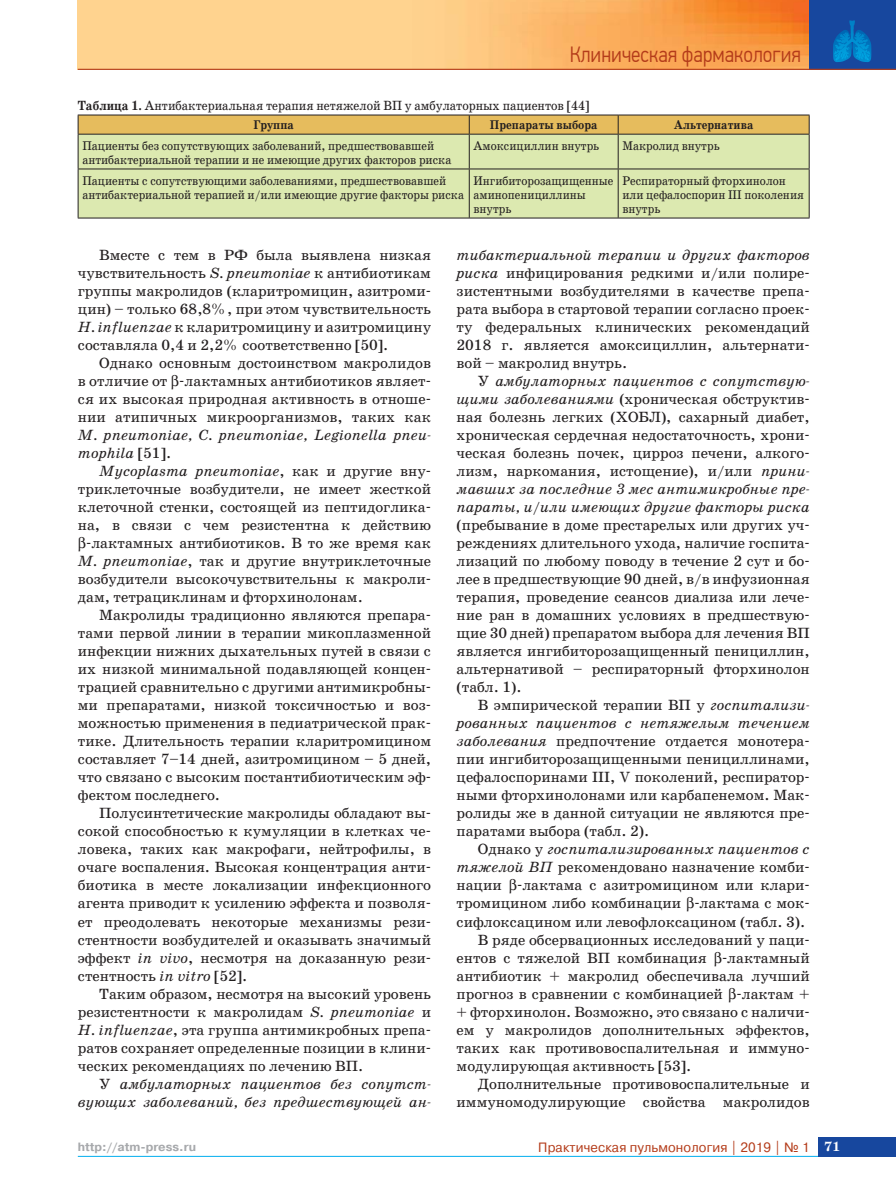
<style>
.page{position:relative;width:896px;height:1194px;background:#fff}
.page>*{position:absolute;margin:0;border:0;box-sizing:border-box;transform-origin:0 0}
.t1{font:300 22.5px "PF Din Text Cond Pro";color:#b43c1a}
.t2{font:15px/18px "School Book AC";color:#231f20;text-align:justify}
.t3{font:italic 15px/18px "School Book AC";color:#231f20}
.t4{font:13.5px "School Book AC";color:#231f20;scale:.9 1}
.t5{font:13.5px "Pragmatica C";letter-spacing:.01em;color:#b43c1a}
.t6{font:700 13.5px "School Book AC";color:#fff}
.t7{font:12.75px/14.2px "School Book AC";color:#231f20;scale:.9 1}
.t8{font:700 12.75px "School Book AC";color:#231f20;scale:.9 1}
.t9{font:700 12px "Pragmatica C";color:#a7a9ac}
.s1{font-weight:700}
.s2{font-style:italic}
.s3{font-style:normal}
</style>
<div class="page">
<img style="left:78px;top:0;width:731px;height:69px">
<hr style="left:78px;top:1155px;width:817px;height:1px;background:#00aeef">
<div style="left:809px;top:0;width:86px;height:69px;background:#17479e"></div>
<hr style="left:78px;top:69px;width:817px;height:1px;background:#b43c1a">
<svg style="left:833px;top:20px;width:38px;height:42px"></svg>
<div style="left:818px;top:1137px;width:77px;height:19px;background:#17479e"></div>
<div style="left:79px;top:135px;width:729px;height:82px;background:#dce9b0"></div>
<svg style="left:78px;top:115px;width:731px;height:19px;background:#dcb45a"></svg>
<hr style="left:78px;top:134px;width:391px;height:1px;background:#231f20">
<hr style="left:78px;top:134px;width:1px;height:34px;background:#231f20">
<hr style="left:469px;top:134px;width:149px;height:1px;background:#231f20">
<hr style="left:469px;top:134px;width:1px;height:34px;background:#231f20">
<hr style="left:618px;top:134px;width:191px;height:1px;background:#231f20">
<hr style="left:617px;top:134px;width:1px;height:34px;background:#231f20">
<hr style="left:808px;top:134px;width:1px;height:34px;background:#231f20">
<hr style="left:78px;top:168px;width:391px;height:1px;background:#231f20">
<hr style="left:78px;top:169px;width:1px;height:48px;background:#231f20">
<hr style="left:469px;top:168px;width:149px;height:1px;background:#231f20">
<hr style="left:469px;top:169px;width:1px;height:48px;background:#231f20">
<hr style="left:618px;top:168px;width:191px;height:1px;background:#231f20">
<hr style="left:617px;top:169px;width:1px;height:48px;background:#231f20">
<hr style="left:808px;top:169px;width:1px;height:48px;background:#231f20">
<hr style="left:78px;top:217px;width:731px;height:1px;background:#231f20">
<h1 class="t1" style="left:569px;top:45px;width:233px">Клиническая фармакология</h1>
<p class="t4" style="left:78px;top:100px;width:570px"><span class="s1">Таблица 1.</span> Антибактериальная терапия нетяжелой ВП у амбулаторных пациентов [44]</p>
<p class="t8" style="left:253px;top:120px;width:47px">Группа</p>
<p class="t8" style="left:490px;top:120px;width:121px">Препараты выбора</p>
<p class="t8" style="left:673px;top:120px;width:90px">Альтернатива</p>
<p class="t7" style="left:82px;top:139px;width:411px">Пациенты без сопутствующих заболеваний, предшествовавшей антибактериальной терапии и не имеющие других факторов риска</p>
<p class="t7" style="left:473px;top:139px;width:141px">Амоксициллин внутрь</p>
<p class="t7" style="left:622px;top:139px;width:109px">Макролид внутрь</p>
<p class="t7" style="left:82px;top:174px;width:425px">Пациенты с сопутствующими заболеваниями, предшествовавшей антибактериальной терапией и/или имеющие другие факторы риска</p>
<p class="t7" style="left:473px;top:174px;width:157px">Ингибиторозащищенные аминопенициллины внутрь</p>
<p class="t7" style="left:622px;top:174px;width:203px">Респираторный фторхинолон или цефалоспорин III поколения внутрь</p>
<p class="t2" style="left:78px;top:247px;width:354px;text-indent:21px">Вместе с тем в РФ была выявлена низкая чувст вительность <span class="s2">S. pneumoniae</span> к антибиотикам группы макролидов (кларитромицин, азитроми&shy;цин) – только 68,8%, при этом чувствительность <span class="s2">H. influenzae</span> к кларитромицину и азитромицину составляла 0,4 и 2,2% соответственно [50].</p>
<p class="t2" style="left:78px;top:355px;width:354px;text-indent:21px">Однако основным достоинством макролидов в отличие от -лактамных антибиотиков являет&shy;ся их высокая природная активность в отноше&shy;нии атипичных микроорганизмов, таких как</p>
<p class="t3" style="left:78px;top:427px;width:354px">M. pneu moniae, C. pneumoniae, Legionella pneu&shy;mo phila <span class="s3">[51].</span></p>
<p class="t3" style="left:99px;top:463px;width:333px">Mycoplasma pneumoniae<span class="s3">, как и другие вну-</span></p>
<p class="t2" style="left:78px;top:481px;width:354px">триклеточные возбудители, не имеет жесткой</p>
<p class="t2" style="left:78px;top:499px;width:354px">клеточной стенки, состоящей из пептидоглика-</p>
<p class="t2" style="left:78px;top:517px;width:354px">на, в связи с чем резистентна к действию</p>
<p class="t2" style="left:86px;top:535px;width:346px">-лактамных антибиотиков. В то же время как</p>
<p class="t2" style="left:78px;top:553px;width:354px"><span class="s2">M. pneumoniae</span>, так и другие внутриклеточные</p>
<p class="t2" style="left:78px;top:571px;width:354px">возбудители высокочувствительны к макроли-</p>
<p class="t2" style="left:78px;top:589px;width:286px">дам, тетрациклинам и фторхинолонам.</p>
<p class="t2" style="left:99px;top:607px;width:333px">Макролиды традиционно являются препара-</p>
<p class="t2" style="left:78px;top:625px;width:354px">тами первой линии в терапии микоплазменной</p>
<p class="t2" style="left:78px;top:643px;width:354px">инфекции нижних дыхательных путей в связи с</p>
<p class="t2" style="left:78px;top:661px;width:354px">их низкой минимальной подавляющей концен-</p>
<p class="t2" style="left:78px;top:679px;width:354px">трацией сравнительно с другими антимикробны-</p>
<p class="t2" style="left:78px;top:697px;width:354px">ми препаратами, низкой токсичностью и воз-</p>
<p class="t2" style="left:78px;top:715px;width:354px">можностью применения в педиатрической прак-</p>
<p class="t2" style="left:78px;top:733px;width:354px">тике. Длительность терапии кларитромицином</p>
<p class="t2" style="left:78px;top:751px;width:354px">составляет 7–14 дней, азитромицином – 5 дней,</p>
<p class="t2" style="left:78px;top:769px;width:354px">что связано с высоким постантибиотическим эф-</p>
<p class="t2" style="left:78px;top:787px;width:144px">фектом последнего.</p>
<p class="t2" style="left:99px;top:805px;width:333px">Полусинтетические макролиды обладают вы-</p>
<p class="t2" style="left:78px;top:823px;width:354px">сокой способностью к кумуляции в клетках че-</p>
<p class="t2" style="left:78px;top:841px;width:354px">ловека, таких как макрофаги, нейтрофилы, в</p>
<p class="t2" style="left:78px;top:859px;width:354px">очаге воспаления. Высокая концентрация анти-</p>
<p class="t2" style="left:78px;top:877px;width:354px">биотика в месте локализации инфекционного</p>
<p class="t2" style="left:78px;top:895px;width:354px">агента приводит к усилению эффекта и позволя-</p>
<p class="t2" style="left:78px;top:913px;width:354px">ет преодолевать некоторые механизмы рези-</p>
<p class="t2" style="left:78px;top:931px;width:354px">стентности возбудителей и оказывать значимый</p>
<p class="t2" style="left:78px;top:949px;width:354px">эффект <span class="s2">in vivo</span>, несмотря на доказанную рези-</p>
<p class="t2" style="left:78px;top:967px;width:171px">стентность <span class="s2">in vitro</span> [52].</p>
<p class="t2" style="left:99px;top:985px;width:333px">Таким образом, несмотря на высокий уровень</p>
<p class="t2" style="left:78px;top:1003px;width:354px">резистентности к макролидам <span class="s2">S. pneumoniae</span> и</p>
<p class="t2" style="left:78px;top:1021px;width:354px"><span class="s2">H. influenzae</span>, эта группа антимикробных препа-</p>
<p class="t2" style="left:78px;top:1039px;width:354px">ратов сохраняет определенные позиции в клини-</p>
<p class="t2" style="left:78px;top:1057px;width:287px">ческих рекомендациях по лечению ВП.</p>
<p class="t3" style="left:99px;top:1075px;width:333px"><span class="s3">У</span> амбулаторных пациентов без сопутст-</p>
<p class="t3" style="left:78px;top:1093px;width:354px">вующих заболеваний, без предшествующей ан-</p>
<p class="t2" style="left:456px;top:247px;width:354px"><span class="s2">тибактериальной терапии и других факторов риска</span> инфицирования редкими и/или полире&shy;зистентными возбудителями в качестве препа&shy;рата выбора в стартовой терапии согласно проек&shy;ту федеральных клинических рекомендаций 2018 г. является амоксициллин, альтернати&shy;вой – макролид внутрь.</p>
<p class="t2" style="left:456px;top:373px;width:354px;text-indent:21px">У <span class="s2">амбулаторных пациентов с сопутствую&shy;щими заболеваниями</span> (хроническая обструктив&shy;ная болезнь легких (ХОБЛ), сахарный диабет, хроническая сердечная недостаточность, хрони&shy;ческая болезнь почек, цирроз печени, алкого&shy;лизм, наркомания, истощение), и/или <span class="s2">прини&shy;мавших за последние 3 мес антимикробные пре&shy;параты, и/или имеющих другие факторы риска</span></p>
<p class="t2" style="left:456px;top:517px;width:354px">(пребывание в доме престарелых или других уч&shy;реждениях длительного ухода, наличие госпита&shy;лизаций по любому поводу в течение 2 сут и бо&shy;лее в предшествующие 90 дней, в/в инфузионная терапия, проведение сеансов диализа или лече&shy;ние ран в домашних условиях в предшествую&shy;щие 30 дней) препаратом выбора для лечения ВП является ингибитороз ащищенный пенициллин, альтернативой – респираторный фторхинолон (табл. 1).</p>
<p class="t2" style="left:456px;top:697px;width:354px;text-indent:21px">В эмпирической терапии ВП у <span class="s2">госпитализи&shy;рованных паци ентов с нетяжелым течением заболевания</span> предпочтение отдается монотера&shy;пии ингибиторозащищенными пенициллинами, цефалоспоринами III, V поколений, респиратор&shy;ными фторхинолонами или карбапенемом. Мак&shy;ролиды же в данной ситуации не являются пре&shy;паратами выбора (табл. 2).</p>
<p class="t3" style="left:478px;top:841px;width:333px"><span class="s3">Однако у</span> госпитализированных пациентов с</p>
<p class="t2" style="left:456px;top:859px;width:354px"><span class="s2">тяжелой ВП</span> рекомендовано назначение комби-</p>
<p class="t2" style="left:456px;top:877px;width:354px">нации -лактама с азитромицином или клари-</p>
<p class="t2" style="left:456px;top:895px;width:354px">тромицином либо комбинации -лактама с мок-</p>
<p class="t2" style="left:456px;top:913px;width:350px">сифлоксацином или левофлоксацином (табл. 3).</p>
<p class="t2" style="left:478px;top:931px;width:333px">В ряде обсервационных исследований у паци-</p>
<p class="t2" style="left:456px;top:949px;width:354px">ентов с тяжелой ВП комбинация -лактамный</p>
<p class="t2" style="left:456px;top:967px;width:354px">антибиотик + макролид обеспечивала лучший</p>
<p class="t2" style="left:456px;top:985px;width:354px">прогноз в сравнении с комбинацией -лактам +</p>
<p class="t2" style="left:456px;top:1003px;width:354px">+ фторхинолон. Возможно, это связано с наличи-</p>
<p class="t2" style="left:456px;top:1021px;width:354px">ем у макролидов дополнительных эффектов,</p>
<p class="t2" style="left:456px;top:1039px;width:354px">таких как противовоспалительная и имму но-</p>
<p class="t2" style="left:456px;top:1057px;width:236px">модули рующая активность [53].</p>
<p class="t2" style="left:478px;top:1075px;width:333px">Дополнительные противовоспалительные и</p>
<p class="t2" style="left:456px;top:1093px;width:354px">иммуномодулирующие свойства макролидов</p>
<p class="t5" style="left:538px;top:1142px;width:273px">Практическая пульмонология | 2019 | № 1</p>
<p class="t9" style="left:78px;top:1141px;width:120px">http://atm-press.ru</p>
<p class="t6" style="left:824px;top:1140px;width:17px">71</p>
</div>
